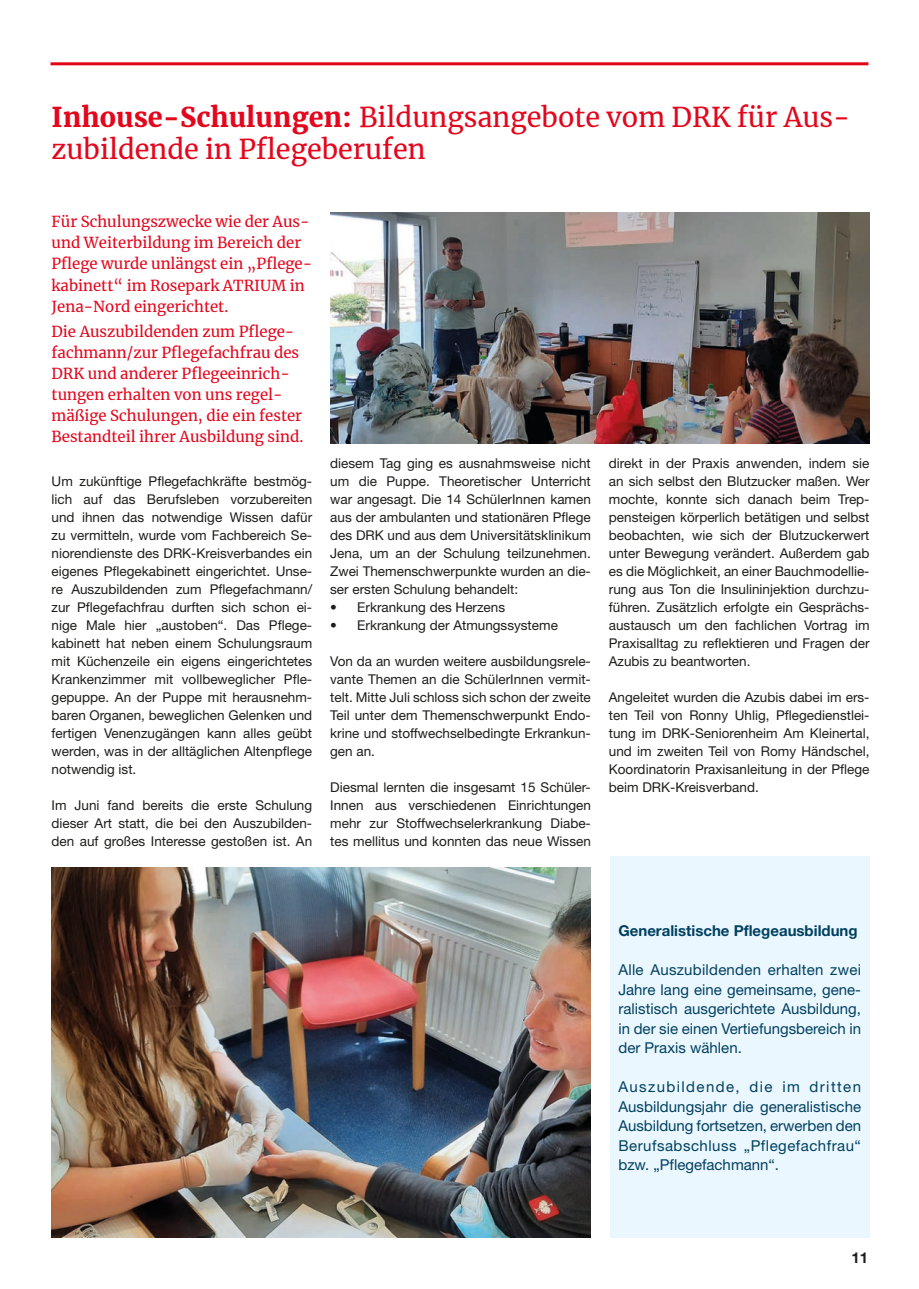
<style>
.page{position:relative;width:919px;height:1289px;background:#fff}
.page>*{position:absolute;margin:0;border:0;box-sizing:border-box;transform-origin:0 0}
.t1{font:27px/32.4px "Merriweather";color:#e3061c}
.t2{font:15px/21px "Merriweather";color:#e3061c}
.t3{font:15px/19.5px "Helvetica Neue";color:#004061;text-align:justify}
.t4{font:700 15px "Helvetica Neue";color:#004061}
.t5{font:700 15px "Helvetica Neue";color:#1d1d1b}
.t6{font:13.5px/18px "Helvetica Neue";color:#1d1d1b;text-align:justify}
.s1{font-weight:700}
</style>
<div class="page">
<hr style="left:50px;top:62px;width:818px;height:3px;background:#e30614">
<div style="left:610px;top:856px;width:259px;height:381px;background:#ebf7fe"></div>
<img style="left:330px;top:213px;width:539px;height:231px">
<img style="left:52px;top:867px;width:539px;height:370px">
<h1 class="t1" style="left:52px;top:100px;width:800px"><span class="s1">Inhouse-Schulungen:</span> Bildungsangebote vom DRK für Aus&shy;zubildende in Pflegeberufen</h1>
<p class="t2" style="left:52px;top:211px;width:262px">Für Schulungszwecke wie der Aus&shy;und Weiterbildung im Bereich der<br>Pflege wurde unlängst ein „Pflege&shy;kabinett“ im Rosepark ATRIUM in<br>Jena-Nord eingerichtet.</p>
<p class="t2" style="left:52px;top:320px;width:253px">Die Auszubildenden zum Pflege&shy;fachmann/zur Pflegefachfrau des DRK und anderer Pflegeeinrich&shy;tungen erhalten von uns regel&shy;mäßige Schulungen, die ein fester Bestandteil ihrer Ausbildung sind.</p>
<p class="t6" style="left:52px;top:472px;width:262px">Um zukünftige Pflegefachkräfte bestmög&shy;lich auf das Berufsleben vorzubereiten und ihnen das notwendige Wissen dafür zu vermitteln, wurde vom Fachbereich Se&shy;niorendienste des DRK-Kreisverbandes ein eigenes Pflegekabinett eingerichtet. Unse&shy;re Auszubildenden zum Pflegefachmann/ zur Pflegefachfrau durften sich schon ei&shy;nige Male hier „austoben“. Das Pflege&shy;kabinett hat neben einem Schulungsraum mit Küchenzeile ein eigens eingerichtetes Krankenzimmer mit vollbeweglicher Pfle&shy;gepuppe. An der Puppe mit herausnehm&shy;baren Organen, beweglichen Gelenken und fertigen Venenzugängen kann alles geübt werden, was in der alltäglichen Altenpflege notwendig ist.</p>
<p class="t6" style="left:52px;top:796px;width:262px">Im Juni fand bereits die erste Schulung dieser Art statt, die bei den Auszubilden&shy;den auf großes Interesse gestoßen ist. An</p>
<p class="t6" style="left:330px;top:454px;width:262px">diesem Tag ging es ausnahmsweise nicht um die Puppe. Theoretischer Unterricht war angesagt. Die 14 SchülerInnen kamen aus der ambulanten und stationären Pflege des DRK und aus dem Universitätsklinikum Jena, um an der Schulung teilzunehmen.<br>Zwei Themenschwerpunkte wurden an die&shy;ser ersten Schulung behandelt:</p>
<p class="t6" style="left:330px;top:598px;width:176px">• Erkrankung des Herzens</p>
<p class="t6" style="left:330px;top:616px;width:229px">• Erkrankung der Atmungssysteme</p>
<p class="t6" style="left:330px;top:652px;width:262px">Von da an wurden weitere ausbildungsrele&shy;vante Themen an die SchülerInnen vermit&shy;telt. Mitte Juli schloss sich schon der zweite Teil unter dem Themenschwerpunkt Endo&shy;krine und stoffwechselbedingte Erkrankun&shy;gen an.</p>
<p class="t6" style="left:330px;top:778px;width:262px">Diesmal lernten die insgesamt 15 Schüler-Innen aus verschiedenen Einrichtungen mehr zur Stoffwechselerkrankung Diabe&shy;tes mellitus und konnten das neue Wissen</p>
<p class="t6" style="left:609px;top:454px;width:262px">direkt in der Praxis anwenden, indem sie an sich selbst den Blutzucker maßen. Wer mochte, konnte sich danach beim Trep&shy;pensteigen körperlich betätigen und selbst beobachten, wie sich der Blutzuckerwert unter Bewegung verändert. Außerdem gab es die Möglichkeit, an einer Bauchmodellie&shy;rung aus Ton die Insulininjektion durchzu&shy;führen. Zusätzlich erfolgte ein Gesprächs&shy;austausch um den fachlichen Vortrag im Praxisalltag zu reflektieren und Fragen der Azubis zu beantworten.</p>
<p class="t6" style="left:609px;top:688px;width:262px">Angeleitet wurden die Azubis dabei im ers&shy;ten Teil von Ronny Uhlig, Pflegedienstlei&shy;tung im DRK-Seniorenheim Am Kleinertal, und im zweiten Teil von Romy Händschel, Koordinatorin Praxisanleitung in der Pflege beim DRK-Kreisverband.</p>
<p class="t4" style="left:618px;top:921px;width:241px">Generalistische Pflegeausbildung</p>
<p class="t3" style="left:618px;top:959px;width:244px">Alle Auszubildenden erhalten zwei Jahre lang eine gemeinsame, gene&shy;ralistisch ausgerichtete Ausbildung, in der sie einen Vertiefungsbereich in der Praxis wählen.</p>
<p class="t3" style="left:618px;top:1076px;width:244px">Auszubildende, die im dritten Ausbildungsjahr die generalistische Ausbildung fortsetzen, erwerben den Berufsabschluss „Pflegefachfrau“ bzw. „Pflegefachmann“.</p>
<p class="t5" style="left:851px;top:1248px;width:18px">11</p>
</div>
